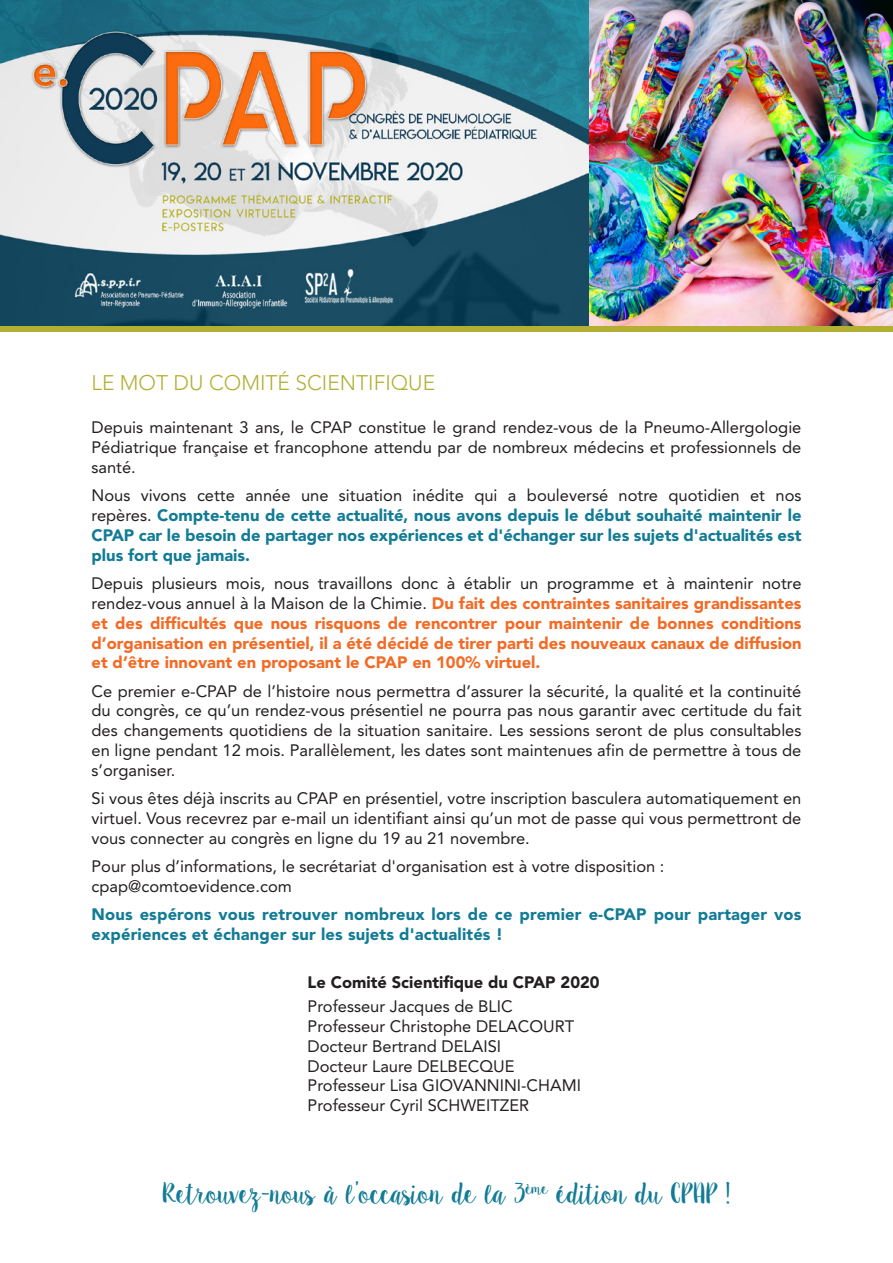
<style>
.page{position:relative;width:893px;height:1263px;background:#fff}
.page>*{position:absolute;margin:0;border:0;box-sizing:border-box;transform-origin:0 0}
.t1{font:27px "Sweet Pea";letter-spacing:-.07em;color:#127b95}
.t2{font:300 21px "Avenir LT Std";color:#b2af33}
.t3{font:16.5px/19.8px "Avenir LT Std";color:#231f20;text-align:justify}
.t4{font:900 16.5px/19.8px "Avenir LT Std";letter-spacing:.01em;color:#127b95;text-align:justify}
.t5{font:900 16.5px/19.8px "Avenir LT Std";color:#f36a24;text-align:justify}
.t6{font:900 16.5px "Avenir LT Std";color:#231f20}
.s1{font-weight:400;color:#231f20}
</style>
<div class="page">
<div style="left:0;top:276px;width:893px;height:56px;background:#b2af33"></div>
<img style="left:589px;top:0;width:304px;height:326px">
<img style="left:0;top:0;width:589px;height:326px">
<p class="t2" style="left:92px;top:370px;width:345px">LE MOT DU COMITÉ SCIENTIFIQUE</p>
<p class="t3" style="left:92px;top:418px;width:711px">Depuis maintenant 3 ans, le CPAP constitue le grand rendez-vous de la Pneumo-Allergologie Pédiatrique française et francophone attendu par de nombreux médecins et professionnels de santé.</p>
<p class="t4" style="left:92px;top:486px;width:711px"><span class="s1">Nous vivons cette année une situation inédite qui a bouleversé notre quotidien et nos repères.</span> Compte-tenu de cette actualité, nous avons depuis le début souhaité maintenir le CPAP car le besoin de partager nos expériences et d'échanger sur les sujets d'actualités est plus fort que jamais.</p>
<p class="t5" style="left:92px;top:573px;width:711px"><span class="s1">Depuis plusieurs mois, nous travaillons donc à établir un programme et à maintenir notre rendez-vous annuel à la Maison de la Chimie.</span> Du fait des contraintes sanitaires grandissantes et des difficultés que nous risquons de rencontrer pour maintenir de bonnes conditions d’organisation en présentiel, il a été décidé de tirer parti des nouveaux canaux de diffusion et d’être innovant en proposant le CPAP en 100% virtuel.</p>
<p class="t3" style="left:92px;top:681px;width:711px">Ce premier e-CPAP de l’histoire nous permettra d’assurer la sécurité, la qualité et la continuité du congrès, ce qu’un rendez-vous présentiel ne pourra pas nous garantir avec certitude du fait des changements quotidiens de la situation sanitaire. Les sessions seront de plus consultables en ligne pendant 12 mois. Parallèlement, les dates sont maintenues afin de permettre à tous de s’organiser.</p>
<p class="t3" style="left:92px;top:789px;width:711px">Si vous êtes déjà inscrits au CPAP en présentiel, votre inscription basculera automatiquement en virtuel. Vous recevrez par e-mail un identifiant ainsi qu’un mot de passe qui vous permettront de vous connecter au congrès en ligne du 19 au 21 novembre.</p>
<p class="t3" style="left:92px;top:856px;width:574px">Pour plus d’informations, le secrétariat d'organisation est à votre disposition :</p>
<p class="t3" style="left:92px;top:876px;width:202px">cpap@comtoevidence.com</p>
<p class="t4" style="left:92px;top:904px;width:711px">Nous espérons vous retrouver nombreux lors de ce premier e-CPAP pour partager vos expériences et échanger sur les sujets d'actualités !</p>
<p class="t6" style="left:308px;top:972px;width:294px">Le Comité Scientifique du CPAP 2020</p>
<p class="t3" style="left:308px;top:997px;width:207px">Professeur Jacques de BLIC</p>
<p class="t3" style="left:308px;top:1016px;width:268px">Professeur Christophe DELACOURT</p>
<p class="t3" style="left:308px;top:1036px;width:195px">Docteur Bertrand DELAISI</p>
<p class="t3" style="left:308px;top:1056px;width:209px">Docteur Laure DELBECQUE</p>
<p class="t3" style="left:308px;top:1076px;width:275px">Professeur Lisa GIOVANNINI-CHAMI</p>
<p class="t3" style="left:308px;top:1096px;width:223px">Professeur Cyril SCHWEITZER</p>
<p class="t1" style="left:162px;top:1178px;width:570px">Retrouvez-nous à l'occasion de la 3<sup>ème</sup> édition du CPAP !</p>
</div>
